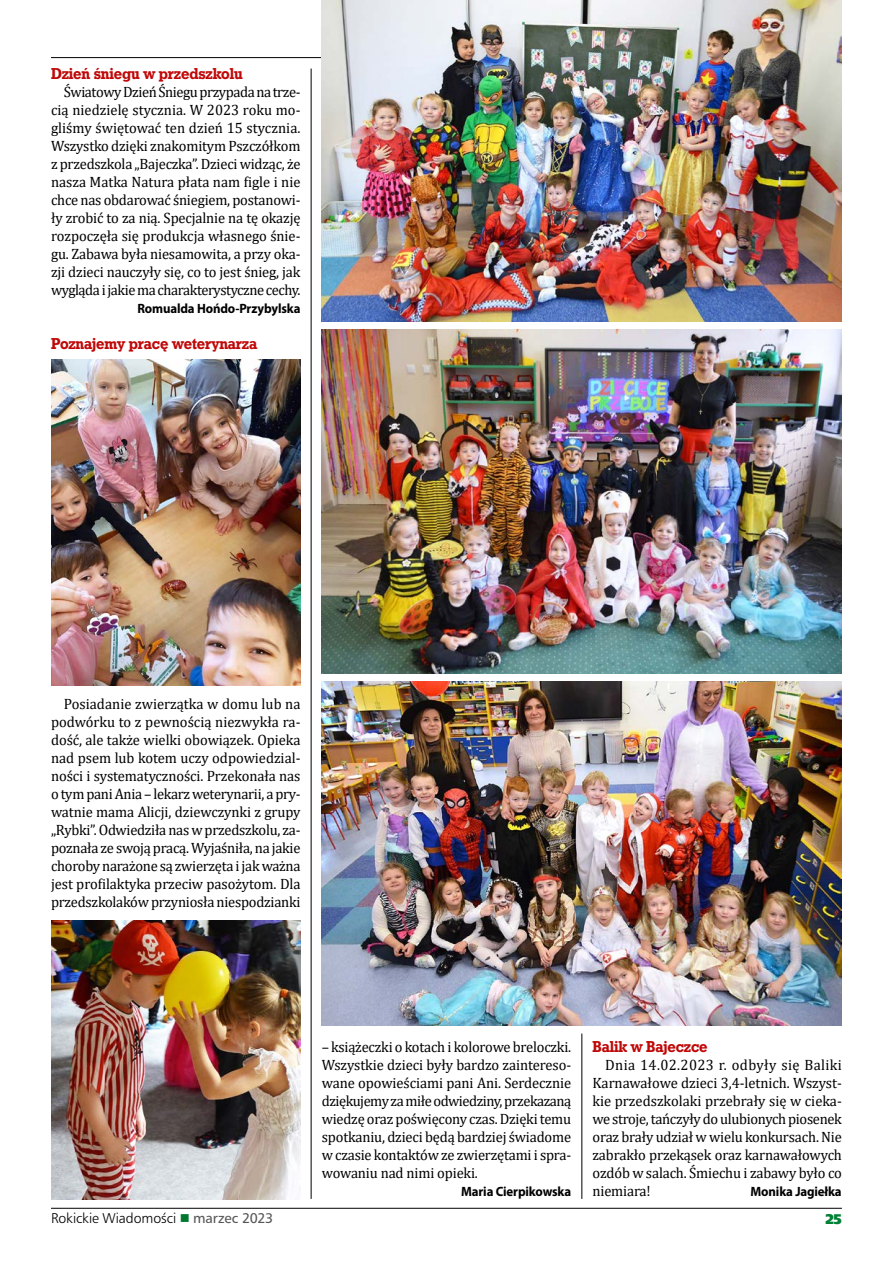
<style>
.page{position:relative;width:893px;height:1263px;background:#fff}
.page>*{position:absolute;margin:0;border:0;box-sizing:border-box;transform-origin:0 0}
.txt{font:15px/18px "Cambria";letter-spacing:-.015em;color:#000;text-align:justify}
.śródtytuł{font:13.5px "Geo Slb 712 Bd PL";letter-spacing:-.015em;color:#c00808;scale:.95 1}
.podpis{font:700 13.5px "Myriad Pro";letter-spacing:-.01em;color:#000;scale:.95 1}
.t1{font:13.5px "Humnst 777 Lt PL";letter-spacing:-.01em;color:#000}
.txt-2{font:700 13.5px "Myriad Pro";letter-spacing:-.01em;color:#000;scale:.95 1}
.t2{font:13.5px "Humnst 777 X Blk PL";color:#008136}
.s1{color:#007630}
.s2{font-family:"Humnst 777 PL";color:#565656}
</style>
<div class="page">
<hr style="left:51px;top:57px;width:332px;height:1px;background:#000">
<hr style="left:51px;top:1208px;width:791px;height:1px;background:#000">
<hr style="left:311px;top:69px;width:1px;height:1130px;background:#000">
<hr style="left:582px;top:1033px;width:1px;height:166px;background:#000">
<img style="left:322px;top:330px;width:520px;height:343px">
<img style="left:322px;top:681px;width:520px;height:344px">
<img style="left:322px;top:0;width:520px;height:321px">
<img style="left:51px;top:921px;width:249px;height:278px">
<img style="left:51px;top:359px;width:249px;height:327px">
<p class="śródtytuł" style="left:51px;top:64px;width:203px">Dzień śniegu w przedszkolu</p>
<p class="txt" style="left:51px;top:83px;width:251px;text-indent:13px">Światowy Dzień Śniegu przypada na trze&shy;cią niedzielę stycznia. W 2023 roku mo&shy;gliśmy świętować ten dzień 15 stycznia.<br>Wszystko dzięki znakomitym Pszczółkom z przedszkola „Bajeczka”. Dzieci widząc, że nasza Matka Natura płata nam figle i nie chce nas obdarować śniegiem, postanowi&shy;ły zrobić to za nią. Specjalnie na tę okazję rozpoczęła się produkcja własnego śnie&shy;gu. Zabawa była niesamowita, a przy oka&shy;zji dzieci nauczyły się, co to jest śnieg, jak wygląda i jakie ma charakterystyczne cechy.</p>
<p class="podpis" style="left:137px;top:300px;width:173px">Romualda Hońdo-Przybylska</p>
<p class="śródtytuł" style="left:51px;top:334px;width:219px">Poznajemy pracę weterynarza</p>
<p class="txt" style="left:51px;top:695px;width:251px;text-indent:13px">Posiadanie zwierzątka w domu lub na podwórku to z pewnością niezwykła ra&shy;dość, ale także wielki obowiązek. Opieka nad psem lub kotem uczy odpowiedzial&shy;ności i systematyczności. Przekonała nas o tym pani Ania – lekarz weterynarii, a pry&shy;watnie mama Alicji, dziewczynki z grupy „Rybki”. Odwiedziła nas w przedszkolu, za&shy;poznała ze swoją pracą. Wyjaśniła, na jakie choroby narażone są zwierzęta i jak ważna jest profilaktyka przeciw pasożytom. Dla przedszkolaków przyniosła niespodzianki</p>
<p class="txt" style="left:322px;top:1037px;width:251px">– książeczki o kotach i kolorowe breloczki.<br>Wszystkie dzieci były bardzo zaintereso&shy;wane opowieściami pani Ani. Serdecznie dziękujemy za miłe odwiedziny, przekazaną wiedzę oraz poświęcony czas. Dzięki temu spotkaniu, dzieci będą bardziej świadome w czasie kontaktów ze zwierzętami i spra&shy;wowaniu nad nimi opieki.</p>
<p class="podpis" style="left:461px;top:1182px;width:117px">Maria Cierpikowska</p>
<p class="śródtytuł" style="left:592px;top:1036px;width:123px">Balik w Bajeczce</p>
<p class="txt" style="left:592px;top:1055px;width:251px;text-indent:13px">Dnia 14.02.2023 r. odbyły się Baliki Karnawałowe dzieci 3,4-letnich. Wszyst&shy;kie przedszkolaki przebrały się w cieka&shy;we stroje, tańczyły do ulubionych piosenek oraz brały udział w wielu konkursach. Nie zabrakło przekąsek oraz karnawałowych ozdób w salach. Śmiechu i zabawy było co niemiara!</p>
<p class="txt-2" style="left:750px;top:1182px;width:97px">Monika Jagiełka</p>
<p class="t1" style="left:51px;top:1210px;width:224px">Rokickie Wiadomości <span class="s1">■</span> <span class="s2">marzec 2023</span></p>
<p class="t2" style="left:825px;top:1209px;width:18px">25</p>
</div>
